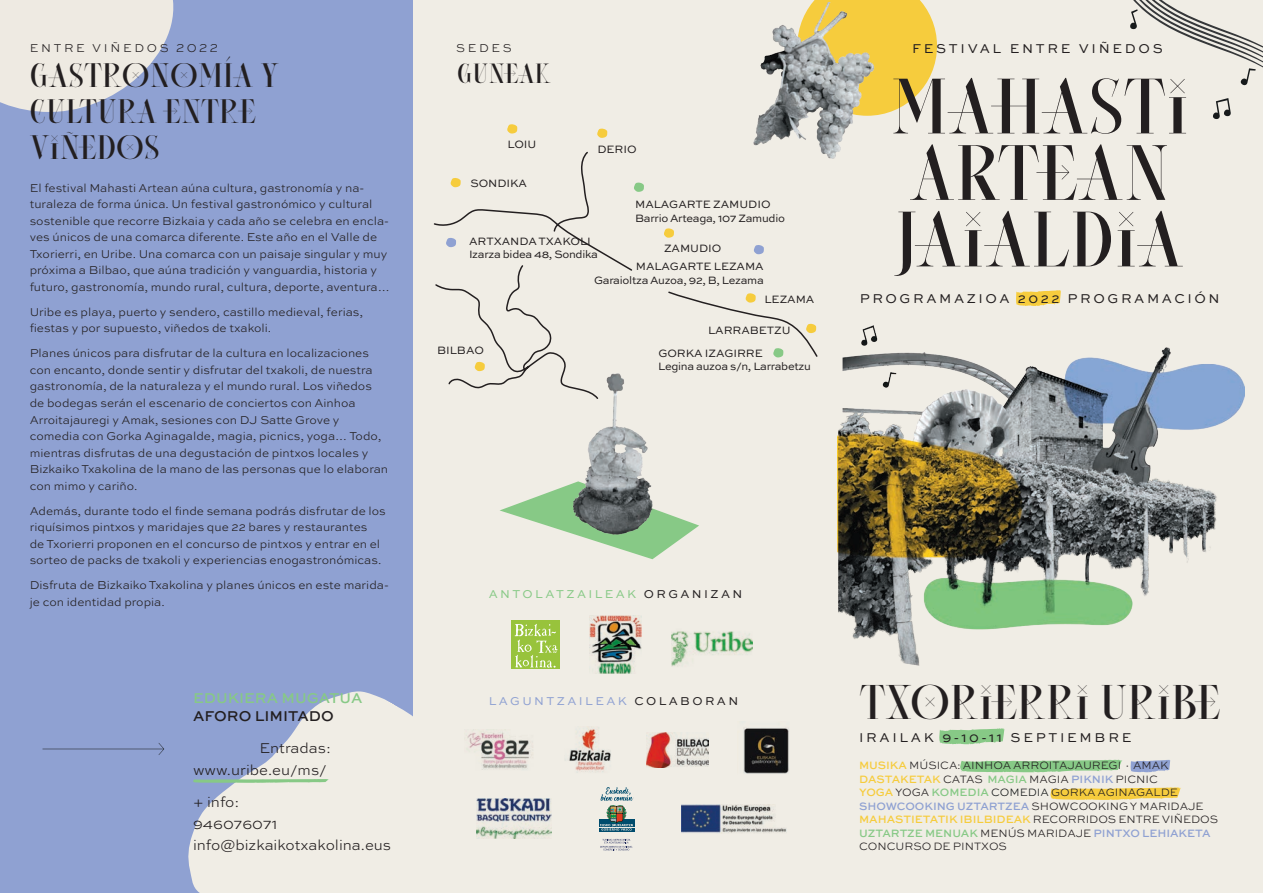
<style>
.page{position:relative;width:1263px;height:893px;background:#f0ede5}
.page>*{position:absolute;margin:0;border:0;box-sizing:border-box;transform-origin:0 0}
.t1{font:76.05px/66.4px "Consent";color:#231f20}
.t2{font:47.25px "Consent";color:#231f20}
.t3{font:33px/36px "Consent";color:#231f20}
.t4{font:27px "Consent";color:#231f20}
.t5{font:300 15px/32.7px "Sweet Sans Pro";color:#231f20}
.t6{font:500 15px/32.7px "Sweet Sans Pro";color:#231f20}
.t7{font:500 15px "Sweet Sans Pro";color:#87c986}
.t8{font:13.5px "Sweet Sans Pro";letter-spacing:.2em;color:#231f20}
.t9{font:300 12px/16.5px "Sweet Sans Pro";color:#231f20}
.t10{font:12px "Sweet Sans Pro";letter-spacing:.2em;color:#87c986}
.t11{font:12px "Sweet Sans Pro";letter-spacing:.2em;color:#8fa1d2}
.t12{font:300 12px "Sweet Sans Pro";letter-spacing:.22em;color:#231f20}
.t13{font:300 11.25px/13.5px "Sweet Sans Pro";letter-spacing:-.005em;color:#231f20}
.t14{font:11.25px/13.5px "Sweet Sans Pro";letter-spacing:-.025em;color:#231f20}
.t15{font:11.25px "Sweet Sans Pro";letter-spacing:-.005em;color:#231f20}
.s1{font-weight:300;color:#8fa1d2}
.s2{font-weight:300}
.s3{color:#231f20}
.s4{font-weight:500;color:#f6cc3d}
.s5{font-weight:500;color:#87c986}
.s6{font-weight:500;color:#8fa1d2}
.s7{color:#171a1b}
</style>
<div class="page">
<svg style="left:1050px;top:787px;width:131px;height:13px;background:#f4d25e"></svg>
<svg style="left:433px;top:151px;width:385px;height:238px"></svg>
<div style="left:0;top:0;width:412px;height:893px;background:#8fa1d2"></div>
<svg style="left:188px;top:691px;width:224px;height:202px;fill:#f0ede5"></svg>
<svg style="left:0;top:0;width:174px;height:112px"></svg>
<svg style="left:960px;top:760px;width:162px;height:12px;background:#94cd92"></svg>
<svg style="left:812px;top:0;width:125px;height:115px"></svg>
<svg style="left:1130px;top:760px;width:40px;height:12px"></svg>
<svg style="left:1016px;top:290px;width:45px;height:16px"></svg>
<svg style="left:939px;top:728px;width:66px;height:16px"></svg>
<svg style="left:446px;top:238px;width:10px;height:9px"></svg>
<svg style="left:634px;top:182px;width:10px;height:10px"></svg>
<svg style="left:754px;top:245px;width:10px;height:9px"></svg>
<svg style="left:475px;top:362px;width:10px;height:9px"></svg>
<svg style="left:450px;top:178px;width:11px;height:9px"></svg>
<svg style="left:597px;top:128px;width:10px;height:10px"></svg>
<svg style="left:507px;top:124px;width:10px;height:10px"></svg>
<svg style="left:745px;top:293px;width:11px;height:10px"></svg>
<svg style="left:806px;top:324px;width:10px;height:9px"></svg>
<svg style="left:773px;top:348px;width:10px;height:9px"></svg>
<svg style="left:191px;top:779px;width:139px;height:4px"></svg>
<svg style="left:43px;top:743px;width:121px;height:12px"></svg>
<img style="left:743px;top:728px;width:46px;height:46px">
<img style="left:569px;top:727px;width:42px;height:46px">
<img style="left:476px;top:799px;width:75px;height:40px">
<svg style="left:600px;top:839px;width:33px;height:11px"></svg>
<svg style="left:634px;top:819px;width:1px;height:13px"></svg>
<div style="left:599px;top:819px;width:35px;height:13px;background:#004c6d"></div>
<hr style="left:598px;top:827px;width:37px;height:1px;background:#fff">
<svg style="left:600px;top:787px;width:33px;height:44px"></svg>
<img style="left:682px;top:804px;width:105px;height:29px">
<div style="left:511px;top:620px;width:48px;height:48px;background:#98c33c"></div>
<svg style="left:514px;top:624px;width:44px;height:44px"></svg>
<img style="left:590px;top:615px;width:51px;height:58px">
<img style="left:671px;top:631px;width:81px;height:35px">
<img style="left:467px;top:731px;width:66px;height:39px">
<img style="left:646px;top:732px;width:62px;height:36px">
<img style="left:838px;top:326px;width:407px;height:340px">
<svg style="left:1130px;top:0;width:133px;height:119px"></svg>
<img style="left:752px;top:3px;width:125px;height:159px">
<svg style="left:500px;top:485px;width:199px;height:74px"></svg>
<img style="left:568px;top:372px;width:85px;height:163px">
<svg style="left:664px;top:228px;width:10px;height:10px"></svg>
<p class="t12" style="left:30px;top:39px;width:190px">ENTRE VIÑEDOS 2022</p>
<h3 class="t3" style="left:30px;top:57px;width:251px">GASTRONOMÍA Y<br>CULTURA ENTRE<br>VIÑEDOS</h3>
<p class="t9" style="left:30px;top:179px;width:361px">El festival Mahasti Artean aúna cultura, gastronomía y na&shy;turaleza de forma única. Un festival gastronómico y cultural sostenible que recorre Bizkaia y cada año se celebra en encla&shy;ves únicos de una comarca diferente. Este año en el Valle de Txorierri, en Uribe. Una comarca con un paisaje singular y muy próxima a Bilbao, que aúna tradición y vanguardia, historia y futuro, gastronomía, mundo rural, cultura, deporte, aventura…</p>
<p class="t9" style="left:30px;top:303px;width:335px">Uribe es playa, puerto y sendero, castillo medieval, ferias, fiestas y por supuesto, viñedos de txakoli.</p>
<p class="t9" style="left:30px;top:345px;width:360px">Planes únicos para disfrutar de la cultura en localizaciones con encanto, donde sentir y disfrutar del txakoli, de nuestra gastronomía, de la naturaleza y el mundo rural. Los viñedos de bodegas serán el escenario de conciertos con Ainhoa Arroitajauregi y Amak, sesiones con DJ Satte Grove y comedia con Gorka Aginagalde, magia, picnics, yoga… Todo, mientras disfrutas de una degustación de pintxos locales y Bizkaiko Txakolina de la mano de las personas que lo elaboran con mimo y cariño.</p>
<p class="t9" style="left:30px;top:502px;width:358px">Además, durante todo el finde semana podrás disfrutar de los riquísimos pintxos y maridajes que 22 bares y restaurantes<br>de Txorierri proponen en el concurso de pintxos y entrar en el sorteo de packs de txakoli y experiencias enogastronómicas.</p>
<p class="t9" style="left:30px;top:576px;width:361px">Disfruta de Bizkaiko Txakolina y planes únicos en este marida&shy;je con identidad propia.</p>
<p class="t7" style="left:193px;top:687px;width:171px">EDUKIERA MUGATUA</p>
<p class="t6" style="left:193px;top:698px;width:142px">AFORO LIMITADO<br><span class="s1">Sarrerak</span> <span class="s2">Entradas:</span></p>
<p class="t5" style="left:193px;top:753px;width:135px">www.uribe.eu/ms/ + info:</p>
<p class="t5" style="left:193px;top:813px;width:200px;line-height:21.5px">946076071 info@bizkaikotxakolina.eus</p>
<p class="t9" style="left:456px;top:39px;width:57px">SEDES</p>
<h3 class="t4" style="left:457px;top:58px;width:96px">GUNEAK</h3>
<p class="t15" style="left:507px;top:136px;width:30px">LOIU</p>
<p class="t15" style="left:470px;top:175px;width:58px">SONDIKA</p>
<p class="t15" style="left:597px;top:141px;width:41px">DERIO</p>
<p class="t14" style="left:469px;top:234px;width:130px">ARTXANDA TXAKOLI<br>Izarza bidea 48, Sondika</p>
<p class="t14" style="left:635px;top:197px;width:151px">MALAGARTE ZAMUDIO<br>Barrio Arteaga, 107 Zamudio</p>
<p class="t15" style="left:664px;top:240px;width:59px">ZAMUDIO</p>
<p class="t14" style="left:594px;top:259px;width:171px;text-align:right">MALAGARTE LEZAMA<br>Garaioltza Auzoa, 92, B, Lezama</p>
<p class="t15" style="left:437px;top:342px;width:48px">BILBAO</p>
<p class="t15" style="left:764px;top:291px;width:51px">LEZAMA</p>
<p class="t15" style="left:708px;top:322px;width:84px">LARRABETZU</p>
<p class="t14" style="left:658px;top:346px;width:154px">GORKA IZAGIRRE<br>Legina auzoa s/n, Larrabetzu</p>
<p class="t8" style="left:912px;top:39px;width:252px">FESTIVAL ENTRE VIÑEDOS</p>
<h1 class="t1" style="left:890px;top:72px;width:301px">MAHASTI<br>ARTEAN<br>JAIALDIA</h1>
<p class="t8" style="left:860px;top:289px;width:362px">PROGRAMAZIOA 2022 PROGRAMACIÓN</p>
<p class="t10" style="left:489px;top:586px;width:255px">ANTOLATZAILEAK <span class="s3">ORGANIZAN</span></p>
<p class="t11" style="left:489px;top:693px;width:251px">LAGUNTZAILEAK <span class="s3">COLABORAN</span></p>
<h2 class="t2" style="left:860px;top:675px;width:362px">TXORIERRI URIBE</h2>
<p class="t8" style="left:859px;top:727px;width:274px">IRAILAK 9-10-11 SEPTIEMBRE</p>
<p class="t13" style="left:859px;top:759px;width:361px"><span class="s4">MUSIKA</span> MÚSICA: AINHOA ARROITAJAUREGI · AMAK <span class="s4">DASTAKETAK</span> CATAS <span class="s5">MAGIA</span> MAGIA <span class="s6">PIKNIK</span> PICNIC <span class="s4">YOGA</span>YOGA <span class="s5">KOMEDIA</span> <span class="s7">COMEDIA</span> GORKA AGINAGALDE <span class="s6">SHOWCOOKING UZTARTZEA</span> SHOWCOOKING Y MARIDAJE <span class="s4">MAHASTIETATIK IBILBIDEAK</span> RECORRIDOS ENTRE VIÑEDOS <span class="s5">UZTARTZE MENUAK</span> MENÚS MARIDAJE <span class="s6">PINTXO LEHIAKETA </span>CONCURSO DE PINTXOS</p>
</div>
